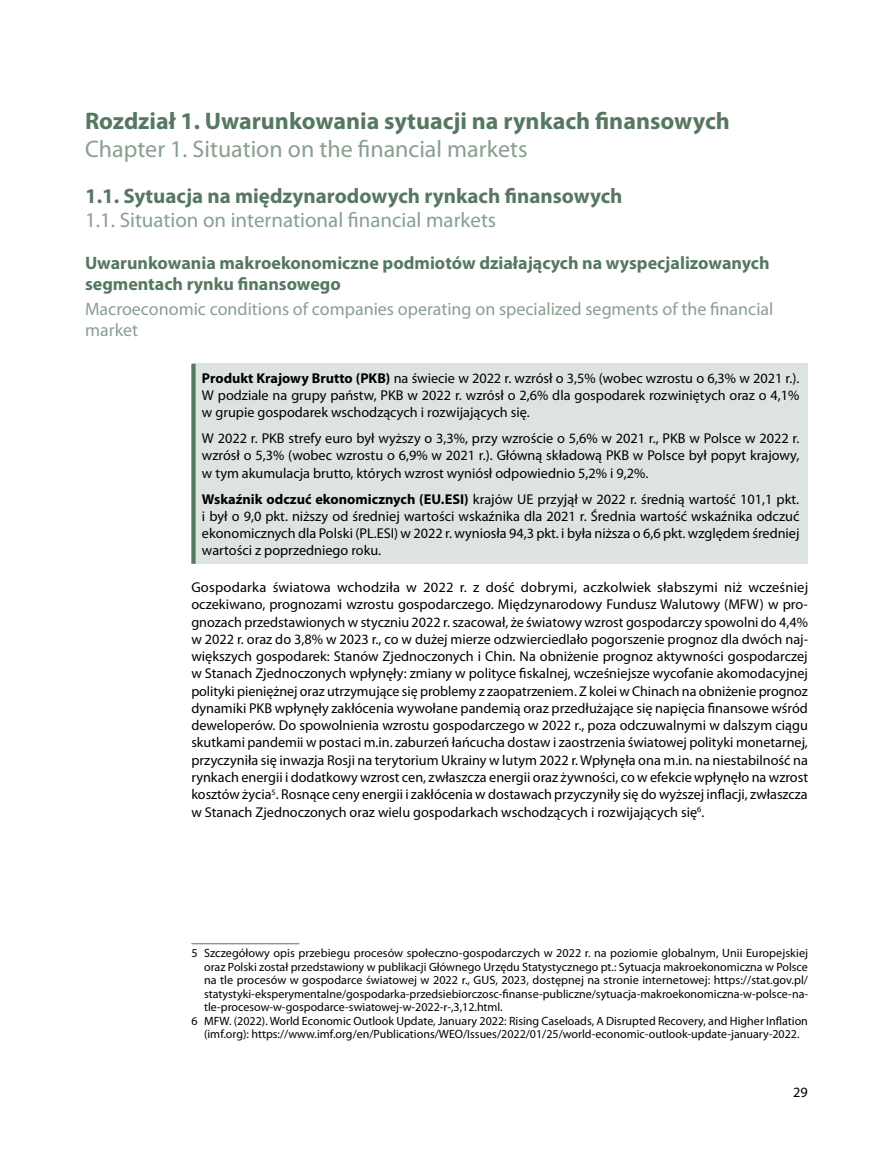
<style>
.page{position:relative;width:893px;height:1149px;background:#fff}
.page>*{position:absolute;margin:0;border:0;box-sizing:border-box;transform-origin:0 0}
.t1{font:700 24px "Myriad Pro";color:#567761}
.t2{font:24px "Myriad Pro";color:#88a090}
.t3{font:700 21px "Myriad Pro";color:#567761}
.t4{font:21px "Myriad Pro";color:#88a090}
.t5{font:700 18px/21px "Myriad Pro";color:#567761}
.t6{font:18px/21px "Myriad Pro";color:#88a090}
.t7{font:14.25px/17.2px "Myriad Pro";color:#000;text-align:justify}
.t8{font:12px "Myriad Pro";color:#000}
.s1{font-weight:700}
</style>
<div class="page">
<div style="left:193px;top:363px;width:615px;height:200px;background:#dde4df"></div>
<div style="left:191px;top:363px;width:5px;height:200px;background:#567761"></div>
<hr style="left:191px;top:943px;width:108px;height:1px;background:#567761">
<h1 class="t1" style="left:85px;top:105px;width:646px">Rozdział 1. Uwarunkowania sytuacji na rynkach finansowych</h1>
<h1 class="t2" style="left:85px;top:135px;width:444px">Chapter 1. Situation on the financial markets</h1>
<h2 class="t3" style="left:85px;top:182px;width:539px">1.1. Sytuacja na międzynarodowych rynkach finansowych</h2>
<h2 class="t4" style="left:85px;top:207px;width:413px">1.1. Situation on international financial markets</h2>
<p class="t5" style="left:85px;top:252px;width:686px">Uwarunkowania makroekonomiczne podmiotów działających na wyspecjalizowanych segmentach rynku finansowego</p>
<p class="t6" style="left:85px;top:298px;width:690px">Macroeconomic conditions of companies operating on specialized segments of the financial market</p>
<p class="t7" style="left:202px;top:369px;width:599px"><span class="s1">Produkt Krajowy Brutto (PKB)</span> na świecie w 2022 r. wzrósł o 3,5% (wobec wzrostu o 6,3% w 2021 r.).<br>W podziale na grupy państw, PKB w 2022 r. wzrósł o 2,6% dla gospodarek rozwiniętych oraz o 4,1% w grupie gospodarek wschodzących i rozwijających się.</p>
<p class="t7" style="left:202px;top:429px;width:599px">W 2022 r. PKB strefy euro był wyższy o 3,3%, przy wzroście o 5,6% w 2021 r., PKB w Polsce w 2022 r. wzrósł o 5,3% (wobec wzrostu o 6,9% w 2021 r.). Główną składową PKB w Polsce był popyt krajowy, w tym akumulacja brutto, których wzrost wyniósł odpowiednio 5,2% i 9,2%.</p>
<p class="t7" style="left:202px;top:489px;width:599px"><span class="s1">Wskaźnik odczuć ekonomicznych (EU.ESI)</span> krajów UE przyjął w 2022 r. średnią wartość 101,1 pkt. i był o 9,0 pkt. niższy od średniej wartości wskaźnika dla 2021 r. Średnia wartość wskaźnika odczuć ekonomicznych dla Polski (PL.ESI) w 2022 r. wyniosła 94,3 pkt. i była niższa o 6,6 pkt. względem średniej wartości z poprzedniego roku.</p>
<p class="t7" style="left:191px;top:578px;width:618px">Gospodarka światowa wchodziła w 2022 r. z dość dobrymi, aczkolwiek słabszymi niż wcześniej oczekiwano, prognozami wzrostu gospodarczego. Międzynarodowy Fundusz Walutowy (MFW) w pro&shy;gnozach przedstawionych w styczniu 2022 r. szacował, że światowy wzrost gospodarczy spowolni do 4,4% w 2022 r. oraz do 3,8% w 2023 r., co w dużej mierze odzwierciedlało pogorszenie prognoz dla dwóch naj&shy;większych gospodarek: Stanów Zjednoczonych i Chin. Na obniżenie prognoz aktywności gospodarczej w Stanach Zjednoczonych wpłynęły: zmiany w polityce fiskalnej, wcześniejsze wycofanie akomodacyjnej polityki pieniężnej oraz utrzymujące się problemy z zaopatrzeniem. Z kolei w Chinach na obniżenie prognoz dynamiki PKB wpłynęły zakłócenia wywołane pandemią oraz przedłużające się napięcia finansowe wśród deweloperów. Do spowolnienia wzrostu gospodarczego w 2022 r., poza odczuwalnymi w dalszym ciągu skutkami pandemii w postaci m.in. zaburzeń łańcucha dostaw i zaostrzenia światowej polityki monetarnej, przyczyniła się inwazja Rosji na terytorium Ukrainy w lutym 2022 r. Wpłynęła ona m.in. na niestabilność na rynkach energii i dodatkowy wzrost cen, zwłaszcza energii oraz żywności, co w efekcie wpłynęło na wzrost kosztów życia<sup>5</sup>. Rosnące ceny energii i zakłócenia w dostawach przyczyniły się do wyższej inflacji, zwłaszcza w Stanach Zjednoczonych oraz wielu gospodarkach wschodzących i rozwijających się<sup>6</sup>.</p>
<p class="t8" style="left:191px;top:945px;width:618px">5 Szczegółowy opis przebiegu procesów społeczno-gospodarczych w 2022 r. na poziomie globalnym, Unii Europejskiej</p>
<p class="t8" style="left:204px;top:959px;width:605px">oraz Polski został przedstawiony w publikacji Głównego Urzędu Statystycznego pt.: Sytuacja makroekonomiczna w Polsce</p>
<p class="t8" style="left:204px;top:972px;width:605px">na tle procesów w gospodarce światowej w 2022 r., GUS, 2023, dostępnej na stronie internetowej: https://stat.gov.pl/</p>
<p class="t8" style="left:204px;top:986px;width:605px">statystyki-eksperymentalne/gospodarka-przedsiebiorczosc-finanse-publiczne/sytuacja-makroekonomiczna-w-polsce-na-</p>
<p class="t8" style="left:204px;top:999px;width:300px">tle-procesow-w-gospodarce-swiatowej-w-2022-r-,3,12.html.</p>
<p class="t8" style="left:191px;top:1013px;width:618px">6 MFW. (2022). World Economic Outlook Update, January 2022: Rising Caseloads, A Disrupted Recovery, and Higher Inflation</p>
<p class="t8" style="left:204px;top:1026px;width:597px">(imf.org): https://www.imf.org/en/Publications/WEO/Issues/2022/01/25/world-economic-outlook-update-january-2022.</p>
<p class="t7" style="left:793px;top:1082px;width:16px">29</p>
</div>
